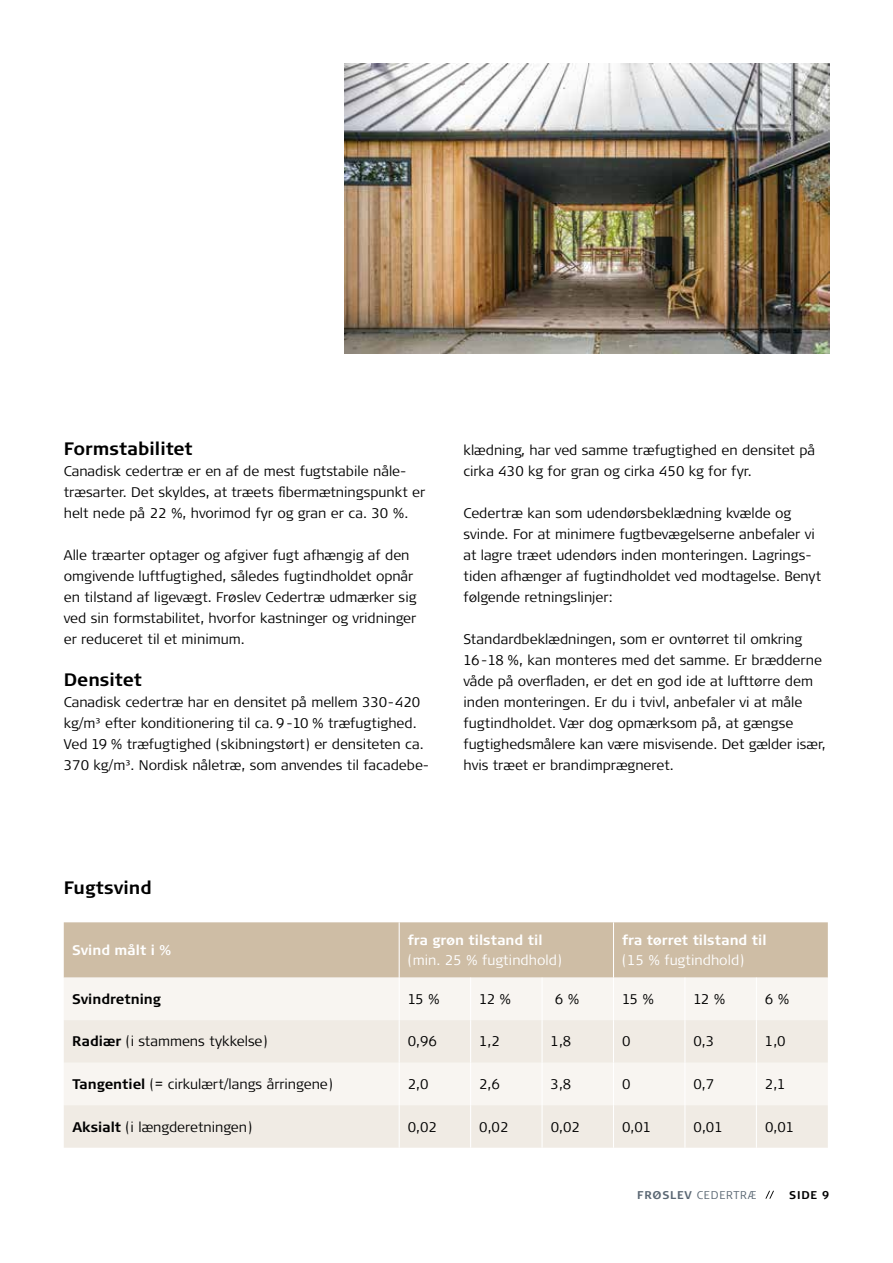
<style>
.page{position:relative;width:893px;height:1263px;background:#fff}
.page>*{position:absolute;margin:0;border:0;box-sizing:border-box;transform-origin:0 0}
.t1{font:700 18px "Signa Pro";color:#000}
.t2{font:300 13.95px/21px "Signa Pro";color:#000}
.t3{font:700 13.95px "Signa Pro";color:#fff}
.t4{font:300 13.95px "Signa Pro";color:#fff}
.t5{font:700 13.95px "Signa Pro";color:#000}
.t6{font:300 11.25px "Signa Pro";letter-spacing:.07em;color:#5a6773}
.t7{font:700 11.25px "Signa Pro";color:#000}
.s1{font-weight:700}
</style>
<div class="page">
<svg style="left:765px;top:1191px;width:9px;height:8px"></svg>
<div style="left:64px;top:922px;width:764px;height:56px;background:#cebda5"></div>
<div style="left:64px;top:978px;width:764px;height:42px;background:#f8f5f1"></div>
<svg style="left:64px;top:1020px;width:764px;height:128px;fill:#f0ebe4"></svg>
<hr style="left:399px;top:922px;width:1px;height:56px;background:#fff">
<hr style="left:613px;top:922px;width:1px;height:56px;background:#fff">
<hr style="left:399px;top:978px;width:1px;height:42px;background:#fff">
<hr style="left:470px;top:978px;width:1px;height:42px;background:#fff">
<hr style="left:542px;top:978px;width:1px;height:42px;background:#fff">
<hr style="left:613px;top:978px;width:1px;height:42px;background:#fff">
<hr style="left:684px;top:978px;width:1px;height:42px;background:#fff">
<hr style="left:756px;top:978px;width:1px;height:42px;background:#fff">
<hr style="left:399px;top:1020px;width:1px;height:43px;background:#fff">
<hr style="left:470px;top:1020px;width:1px;height:43px;background:#fff">
<hr style="left:542px;top:1020px;width:1px;height:43px;background:#fff">
<hr style="left:613px;top:1020px;width:1px;height:43px;background:#fff">
<hr style="left:684px;top:1020px;width:1px;height:43px;background:#fff">
<hr style="left:756px;top:1020px;width:1px;height:43px;background:#fff">
<hr style="left:399px;top:1063px;width:1px;height:42px;background:#fff">
<hr style="left:470px;top:1063px;width:1px;height:42px;background:#fff">
<hr style="left:542px;top:1063px;width:1px;height:42px;background:#fff">
<hr style="left:613px;top:1063px;width:1px;height:42px;background:#fff">
<hr style="left:684px;top:1063px;width:1px;height:42px;background:#fff">
<hr style="left:756px;top:1063px;width:1px;height:42px;background:#fff">
<hr style="left:399px;top:1105px;width:1px;height:43px;background:#fff">
<hr style="left:470px;top:1105px;width:1px;height:43px;background:#fff">
<hr style="left:542px;top:1105px;width:1px;height:43px;background:#fff">
<hr style="left:613px;top:1105px;width:1px;height:43px;background:#fff">
<hr style="left:684px;top:1105px;width:1px;height:43px;background:#fff">
<hr style="left:756px;top:1105px;width:1px;height:43px;background:#fff">
<img style="left:344px;top:64px;width:485px;height:290px">
<p class="t1" style="left:64px;top:436px;width:130px">Formstabilitet</p>
<p class="t2" style="left:64px;top:460px;width:363px">Canadisk cedertræ er en af de mest fugtstabile nåle&shy;træsarter. Det skyldes, at træets fibermætningspunkt er helt nede på 22 %, hvorimod fyr og gran er ca. 30 %.</p>
<p class="t2" style="left:64px;top:544px;width:354px">Alle træarter optager og afgiver fugt afhængig af den omgivende luftfugtighed, således fugtindholdet opnår en tilstand af ligevægt. Frøslev Cedertræ udmærker sig ved sin formstabilitet, hvorfor kastninger og vridninger er reduceret til et minimum.</p>
<p class="t1" style="left:64px;top:667px;width:80px">Densitet</p>
<p class="t2" style="left:64px;top:691px;width:367px">Canadisk cedertræ har en densitet på mellem 330-420 kg/m3 efter konditionering til ca. 9-10 % træfugtighed.<br>Ved 19 % træfugtighed (skibningstørt) er densiteten ca.<br>370 kg/m3. Nordisk nåletræ, som anvendes til facadebe-</p>
<p class="t2" style="left:463px;top:439px;width:353px">klædning, har ved samme træfugtighed en densitet på cirka 430 kg for gran og cirka 450 kg for fyr.</p>
<p class="t2" style="left:463px;top:502px;width:359px">Cedertræ kan som udendørsbeklædning kvælde og svinde. For at minimere fugtbevægelserne anbefaler vi at lagre træet udendørs inden monteringen. Lagrings&shy;tiden afhænger af fugtindholdet ved modtagelse. Benyt følgende retningslinjer:</p>
<p class="t2" style="left:463px;top:628px;width:364px">Standardbeklædningen, som er ovntørret til omkring 16-18 %, kan monteres med det samme. Er brædderne våde på overfladen, er det en god ide at lufttørre dem inden monteringen. Er du i tvivl, anbefaler vi at måle fugtindholdet. Vær dog opmærksom på, at gængse fugtighedsmålere kan være misvisende. Det gælder især, hvis træet er brandimprægneret.</p>
<p class="t1" style="left:64px;top:875px;width:90px">Fugtsvind</p>
<p class="t3" style="left:72px;top:940px;width:101px">Svind målt i %</p>
<p class="t3" style="left:408px;top:931px;width:136px">fra grøn tilstand til</p>
<p class="t4" style="left:408px;top:950px;width:156px">(min. 25 % fugtindhold)</p>
<p class="t3" style="left:622px;top:931px;width:146px">fra tørret tilstand til</p>
<p class="t4" style="left:622px;top:950px;width:124px">(15 % fugtindhold)</p>
<p class="t5" style="left:72px;top:989px;width:90px">Svindretning</p>
<p class="t2" style="left:408px;top:988px;width:34px">15 %</p>
<p class="t2" style="left:479px;top:988px;width:34px">12 %</p>
<p class="t2" style="left:555px;top:988px;width:26px">6 %</p>
<p class="t2" style="left:622px;top:988px;width:34px">15 %</p>
<p class="t2" style="left:693px;top:988px;width:33px">12 %</p>
<p class="t2" style="left:765px;top:988px;width:26px">6 %</p>
<p class="t2" style="left:72px;top:1030px;width:197px"><span class="s1">Radiær</span> (i stammens tykkelse)</p>
<p class="t2" style="left:408px;top:1030px;width:31px">0,96</p>
<p class="t2" style="left:479px;top:1030px;width:22px">1,2</p>
<p class="t2" style="left:551px;top:1030px;width:22px">1,8</p>
<p class="t2" style="left:622px;top:1030px;width:10px">0</p>
<p class="t2" style="left:693px;top:1030px;width:22px">0,3</p>
<p class="t2" style="left:765px;top:1030px;width:22px">1,0</p>
<p class="t2" style="left:72px;top:1073px;width:262px"><span class="s1">Tangentiel</span> (= cirkulært/langs årringene)</p>
<p class="t2" style="left:408px;top:1073px;width:22px">2,0</p>
<p class="t2" style="left:479px;top:1073px;width:22px">2,6</p>
<p class="t2" style="left:551px;top:1073px;width:22px">3,8</p>
<p class="t2" style="left:622px;top:1073px;width:10px">0</p>
<p class="t2" style="left:693px;top:1073px;width:22px">0,7</p>
<p class="t2" style="left:765px;top:1073px;width:22px">2,1</p>
<p class="t2" style="left:72px;top:1115px;width:181px"><span class="s1">Aksialt</span> (i længderetningen)</p>
<p class="t2" style="left:408px;top:1115px;width:31px">0,02</p>
<p class="t2" style="left:479px;top:1115px;width:31px">0,02</p>
<p class="t2" style="left:551px;top:1115px;width:31px">0,02</p>
<p class="t2" style="left:622px;top:1115px;width:31px">0,01</p>
<p class="t2" style="left:693px;top:1115px;width:31px">0,01</p>
<p class="t2" style="left:765px;top:1115px;width:31px">0,01</p>
<p class="t6" style="left:637px;top:1187px;width:121px"><span class="s1">FRØSLEV</span> CEDERTRÆ</p>
<p class="t7" style="left:789px;top:1187px;width:41px">SIDE 9</p>
</div>
